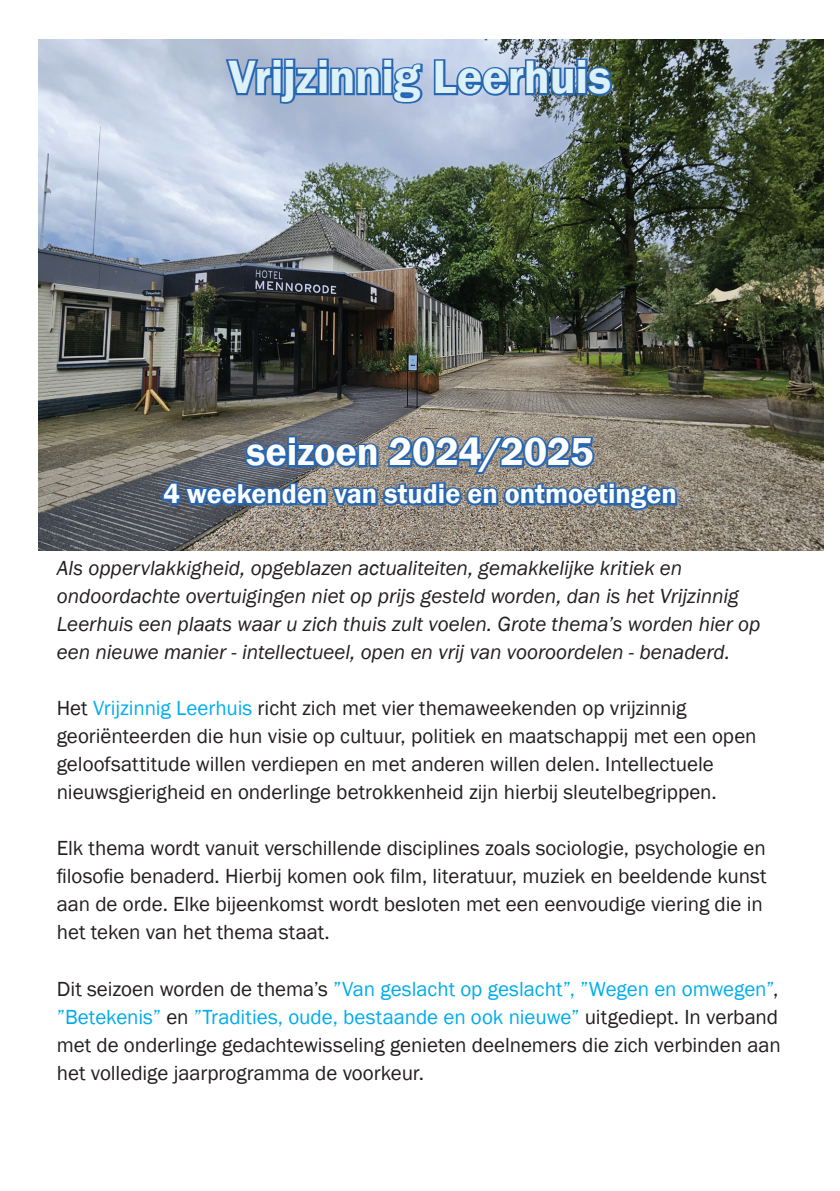
<style>
.page{position:relative;width:840px;height:1191px;background:#fff}
.page>*{position:absolute;margin:0;border:0;box-sizing:border-box;transform-origin:0 0}
.t1{font:600 48px "Franklin Gothic";letter-spacing:-.005em;color:#dcf1f8}
.t2{font:600 40px "Franklin Gothic";letter-spacing:-.005em;color:#fff}
.t3{font:600 28px "Franklin Gothic";color:#fff}
.t4{font:21px/28px "Franklin Gothic";letter-spacing:-.005em;color:#231f20}
.t5{font:italic 21px/28px "Franklin Gothic";color:#231f20}
.s1{color:#00aeef}
.s2{color:#00aced}
.s3{color:#00aaeb}
</style>
<div class="page">
<img style="left:39px;top:40px;width:784px;height:510px">
<svg style="left:223px;top:56px;width:202px;height:51px;background:#7598c6"></svg>
<svg style="left:431px;top:57px;width:183px;height:44px;background:#6b8fb6"></svg>
<svg style="left:160px;top:433px;width:518px;height:81px;background:#667990"></svg>
<h1 class="t1" style="left:228px;top:48px;width:384px">Vrijzinnig Leerhuis</h1>
<h2 class="t2" style="left:246px;top:427px;width:348px">seizoen 2024/2025</h2>
<h3 class="t3" style="left:163px;top:477px;width:514px">4 weekenden van studie en ontmoetingen</h3>
<p class="t5" style="left:57px;top:555px;width:704px">Als oppervlakkigheid, opgeblazen actualiteiten, gemakkelijke kritiek en ondoordachte overtuigingen niet op prijs gesteld worden, dan is het Vrijzinnig Leerhuis een plaats waar u zich thuis zult voelen. Grote thema’s worden hier op een nieuwe manier - intellectueel, open en vrij van vooroordelen - benaderd.</p>
<p class="t4" style="left:57px;top:695px;width:701px">Het <span class="s1">Vrijzinnig Leerhuis</span> richt zich met vier themaweekenden op vrijzinnig georiënteerden die hun visie op cultuur, politiek en maatschappij met een open geloofsattitude willen verdiepen en met anderen willen delen. Intellectuele nieuwsgierigheid en onderlinge betrokkenheid zijn hierbij sleutelbegrippen.</p>
<p class="t4" style="left:57px;top:835px;width:711px">Elk thema wordt vanuit verschillende disciplines zoals sociologie, psychologie en filosofie benaderd. Hierbij komen ook film, literatuur, muziek en beeldende kunst aan de orde. Elke bijeenkomst wordt besloten met een eenvoudige viering die in het teken van het thema staat.</p>
<p class="t4" style="left:57px;top:975px;width:725px;text-align:justify">Dit seizoen worden de thema’s <span class="s2">”Van geslacht op geslacht”, ”</span><span class="s1">Wegen en omwegen</span><span class="s2">”</span>, <span class="s2">”</span><span class="s3">Betekenis</span><span class="s2">”</span> en <span class="s2">”Tradities, oude, bestaande en ook nieuwe”</span> uitgediept. In verband met de onderlinge gedachtewisseling genieten deelnemers die zich verbinden aan het volledige jaarprogramma de voorkeur.</p>
</div>
